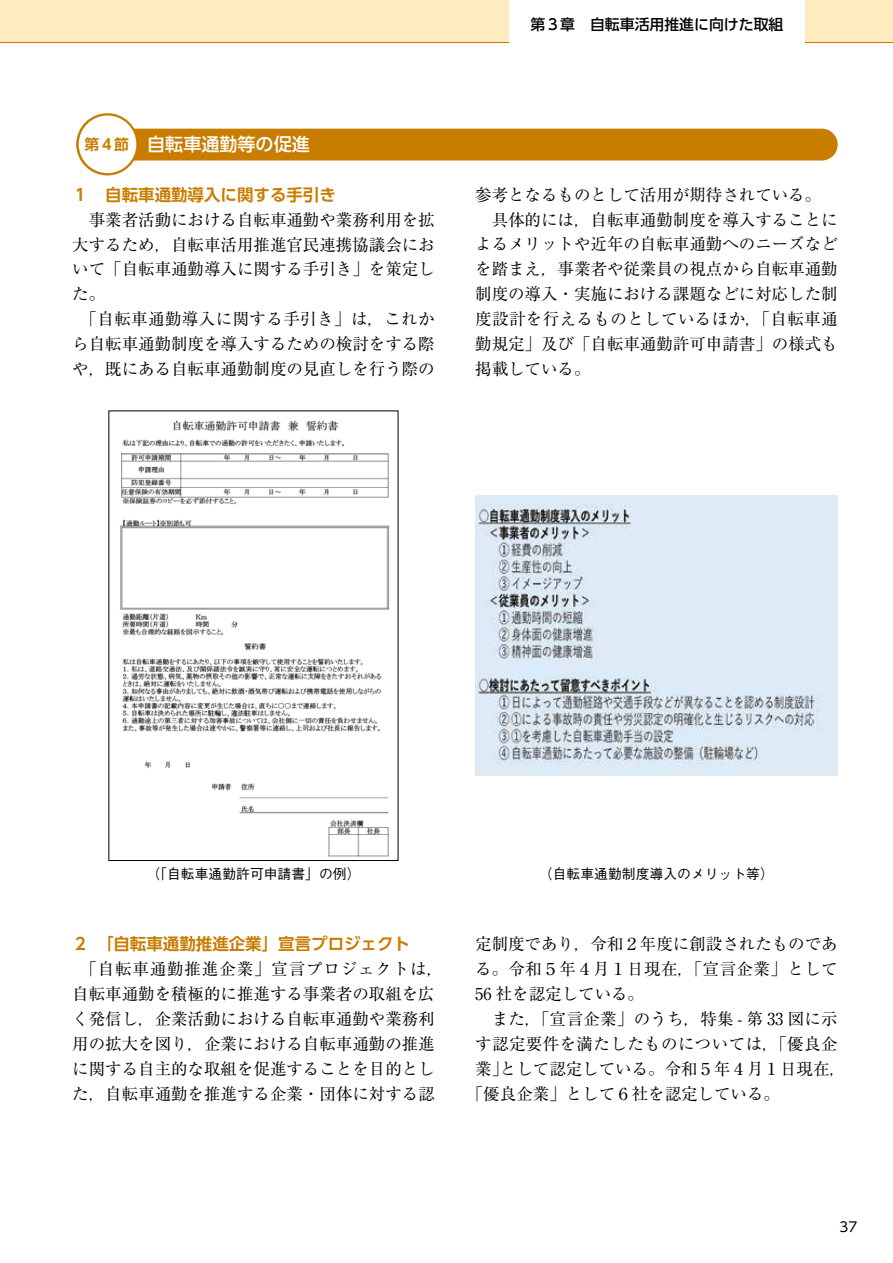
<style>
.page{position:relative;width:893px;height:1263px;background:#fff}
.page>*{position:absolute;margin:0;border:0;box-sizing:border-box;transform-origin:0 0}
.t1{font:500 18px "UD Shin Go Pr 6 N";color:#fff}
.t2{font:16.5px/25px "Ryumin Pr 6 N";color:#000;text-align:center}
.t3{font:16.5px "Ryumin Pr 6 N";letter-spacing:.025em;color:#000}
.t4{font:700 16.5px "UD Shin Go Pr 6 N De";color:#c97d00}
.t5{font:500 14.85px "UD Shin Go Pr 6 N";color:#000}
.t6{font:500 13.8px "Gothic BBB Pr 6 N";color:#000}
.t7{font:13.5px "UD Shin M Go Pr 6 N";color:#000}
.s1{font-size:70.2px;color:#c97d00}
.s2{font-family:"UD Shin Go Pr 6 N De";font-weight:700;font-size:14.85px;color:#c97d00}
</style>
<div class="page">
<div style="left:0;top:0;width:893px;height:43px;background:#feebbe"></div>
<hr style="left:0;top:42px;width:893px;height:1px;background:#c97d00">
<div style="left:77px;top:129px;width:761px;height:32px;background:#c97d00;border-radius:16px"></div>
<img style="left:120px;top:420px;width:270px;height:437px">
<img style="left:475px;top:496px;width:363px;height:279px">
<div style="left:509px;top:0;width:296px;height:45px;background:#fff"></div>
<p class="t1" style="left:72px;top:130px;width:239px"><span class="s1">●</span><span class="s2">第４節</span>　自転車通勤等の促進</p>
<p class="t4" style="left:72px;top:181px;width:265px">１　自転車通勤導入に関する手引き</p>
<p class="t2" style="left:89px;top:206px;width:348px">事業者活動における自転車通勤や業務利用を拡</p>
<p class="t2" style="left:72px;top:231px;width:364px">大するため，自転車活用推進官民連携協議会にお</p>
<p class="t2" style="left:72px;top:256px;width:364px">いて「自転車通勤導入に関する手引き」を策定し</p>
<p class="t2" style="left:72px;top:281px;width:34px">た。</p>
<p class="t3" style="left:81px;top:306px;width:356px">「自転車通勤導入に関する手引き」は，これか</p>
<p class="t2" style="left:72px;top:331px;width:364px">ら自転車通勤制度を導入するための検討をする際</p>
<p class="t2" style="left:72px;top:356px;width:364px">や，既にある自転車通勤制度の見直しを行う際の</p>
<p class="t5" style="left:530px;top:12px;width:254px">第３章　自転車活用推進に向けた取組</p>
<p class="t2" style="left:475px;top:181px;width:348px">参考となるものとして活用が期待されている。</p>
<p class="t2" style="left:492px;top:206px;width:348px">具体的には，自転車通勤制度を導入することに</p>
<p class="t2" style="left:475px;top:231px;width:364px">よるメリットや近年の自転車通勤へのニーズなど</p>
<p class="t2" style="left:475px;top:256px;width:364px">を踏まえ，事業者や従業員の視点から自転車通勤</p>
<p class="t2" style="left:475px;top:281px;width:364px">制度の導入・実施における課題などに対応した制</p>
<p class="t3" style="left:475px;top:306px;width:364px">度設計を行えるものとしているほか，「自転車通</p>
<p class="t2" style="left:475px;top:331px;width:364px">勤規定」及び「自転車通勤許可申請書」の様式も</p>
<p class="t2" style="left:475px;top:356px;width:117px">掲載している。</p>
<p class="t6" style="left:146px;top:863px;width:216px">（「自転車通勤許可申請書」の例）</p>
<p class="t6" style="left:539px;top:863px;width:236px">（自転車通勤制度導入のメリット等）</p>
<p class="t4" style="left:72px;top:930px;width:339px">２　「自転車通勤推進企業」宣言プロジェクト</p>
<p class="t2" style="left:72px;top:955px;width:372px">「自転車通勤推進企業」宣言プロジェクトは，自転車通勤を積極的に推進する事業者の取組を広く発信し，企業活動における自転車通勤や業務利用の拡大を図り，企業における自転車通勤の推進に関する自主的な取組を促進することを目的とした，自転車通勤を推進する企業・団体に対する認</p>
<p class="t2" style="left:475px;top:930px;width:364px;text-align:justify">定制度であり，令和２年度に創設されたものである。令和５年４月１日現在，「宣言企業」として56 社を認定している。</p>
<p class="t2" style="left:492px;top:1005px;width:347px">また，「宣言企業」のうち，特集 - 第 33 図に示</p>
<p class="t3" style="left:475px;top:1031px;width:364px">す認定要件を満たしたものについては，「優良企</p>
<p class="t2" style="left:475px;top:1055px;width:372px">業」として認定している。令和５年４月１日現在，</p>
<p class="t2" style="left:467px;top:1080px;width:315px">「優良企業」として６社を認定している。</p>
<p class="t7" style="left:839px;top:1216px;width:19px">37</p>
</div>
